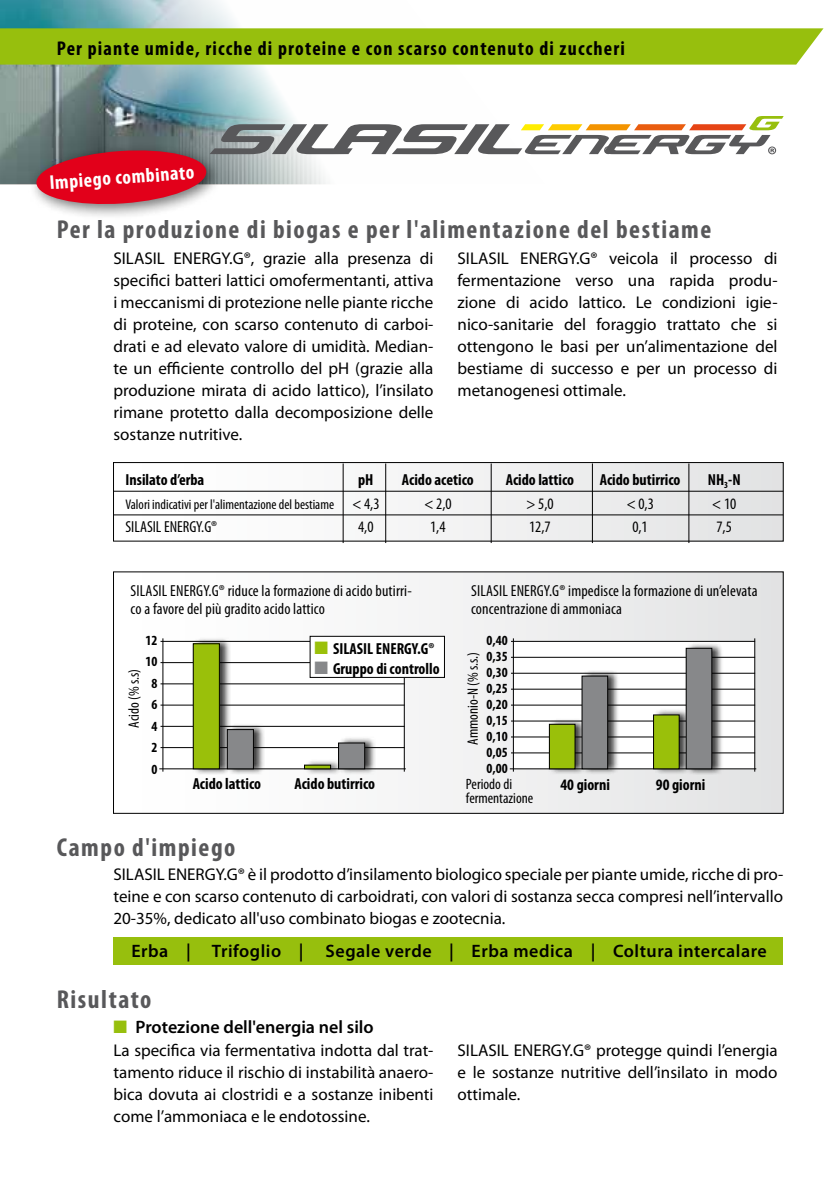
<style>
.page{position:relative;width:840px;height:1191px;background:#fff}
.page>*{position:absolute;margin:0;border:0;box-sizing:border-box;transform-origin:0 0}
.t1{font:700 condensed 26px "Myriad Pro";letter-spacing:.06em;color:#58585a}
.t2{font:700 condensed 20px "Myriad Pro";letter-spacing:.06em;color:#000}
.t3{font:700 condensed 20px "Myriad Pro";color:#fff}
.t4{font:600 18px "Myriad Pro";letter-spacing:.03em;color:#000}
.t5{font:600 18px "Myriad Pro";color:#000}
.t6{font:17px/22px "Myriad Pro";color:#000;text-align:justify}
.t7{font:condensed 16px/18px "Myriad Pro";letter-spacing:.01em;color:#000}
.t8{font:700 condensed 16px "Myriad Pro";color:#000}
.t9{font:condensed 15px/14px "Myriad Pro";color:#000}
.t10{font:condensed 14px "Myriad Pro";color:#000}
.t11{font:700 condensed 14px/16px "Myriad Pro";color:#000;text-align:center}
.s1{font-size:16px}
.s2{color:#9ac00a}
.s3{color:#87888a}
.s4{color:#97bf0d}
</style>
<div class="page">
<div style="left:113px;top:572px;width:669px;height:241px;background:linear-gradient(to right,#fff,#e2e3e4)"></div>
<div style="left:113px;top:571px;width:670px;height:243px;border:1px solid #000"></div>
<div style="left:163px;top:641px;width:241px;height:127px;background:#fff"></div>
<div style="left:513px;top:641px;width:241px;height:127px;background:#fff"></div>
<div style="left:113px;top:937px;width:669px;height:28px;background:#97bf0d"></div>
<hr style="left:162px;top:638px;width:1px;height:133px;background:#000">
<hr style="left:403px;top:638px;width:1px;height:133px;background:#000">
<hr style="left:160px;top:683px;width:244px;height:1px;background:#000">
<hr style="left:160px;top:705px;width:244px;height:1px;background:#000">
<hr style="left:160px;top:726px;width:244px;height:1px;background:#000">
<hr style="left:160px;top:747px;width:244px;height:1px;background:#000">
<hr style="left:160px;top:641px;width:244px;height:1px;background:#000">
<hr style="left:160px;top:662px;width:244px;height:1px;background:#000">
<hr style="left:159px;top:768px;width:246px;height:1px;background:#000">
<div style="left:192px;top:637px;width:39px;height:138px;background:#000;opacity:.75"></div>
<div style="left:193px;top:644px;width:26px;height:125px;background:#9ac00a"></div>
<div style="left:193px;top:643px;width:26px;height:126px;border:1px solid #000"></div>
<div style="left:226px;top:723px;width:39px;height:52px;background:#000;opacity:.75"></div>
<div style="left:227px;top:729px;width:26px;height:40px;background:#87888a"></div>
<div style="left:227px;top:729px;width:26px;height:40px;border:1px solid #000"></div>
<div style="left:304px;top:758px;width:38px;height:17px;background:#000;opacity:.75"></div>
<div style="left:304px;top:765px;width:27px;height:4px;border:1px solid #000"></div>
<div style="left:337px;top:736px;width:39px;height:39px;background:#000;opacity:.75"></div>
<div style="left:338px;top:743px;width:26px;height:26px;background:#87888a"></div>
<div style="left:338px;top:742px;width:27px;height:27px;border:1px solid #000"></div>
<hr style="left:510px;top:689px;width:244px;height:1px;background:#000">
<hr style="left:510px;top:705px;width:244px;height:1px;background:#000">
<hr style="left:510px;top:720px;width:244px;height:1px;background:#000">
<hr style="left:510px;top:752px;width:244px;height:1px;background:#000">
<hr style="left:510px;top:641px;width:244px;height:1px;background:#000">
<hr style="left:510px;top:657px;width:244px;height:1px;background:#000">
<hr style="left:509px;top:768px;width:246px;height:1px;background:#000">
<hr style="left:510px;top:673px;width:244px;height:1px;background:#000">
<hr style="left:510px;top:736px;width:244px;height:1px;background:#000">
<hr style="left:512px;top:638px;width:1px;height:133px;background:#000">
<hr style="left:753px;top:638px;width:1px;height:133px;background:#000">
<div style="left:548px;top:718px;width:38px;height:57px;background:#000;opacity:.75"></div>
<div style="left:549px;top:724px;width:25px;height:45px;background:#9ac00a"></div>
<div style="left:549px;top:724px;width:26px;height:45px;border:1px solid #000"></div>
<div style="left:581px;top:669px;width:38px;height:106px;background:#000;opacity:.75"></div>
<div style="left:581px;top:676px;width:26px;height:93px;background:#87888a"></div>
<div style="left:652px;top:708px;width:38px;height:67px;background:#000;opacity:.75"></div>
<div style="left:653px;top:715px;width:25px;height:54px;background:#9ac00a"></div>
<div style="left:653px;top:714px;width:26px;height:55px;border:1px solid #000"></div>
<div style="left:685px;top:642px;width:38px;height:133px;background:#000;opacity:.75"></div>
<div style="left:685px;top:648px;width:26px;height:121px;background:#87888a"></div>
<div style="left:685px;top:648px;width:26px;height:121px;border:1px solid #000"></div>
<div style="left:310px;top:636px;width:134px;height:41px;background:#fff"></div>
<div style="left:309px;top:636px;width:135px;height:42px;border:1px solid #000"></div>
<svg style="left:115px;top:464px;width:666px;height:75px"></svg>
<div style="left:113px;top:462px;width:670px;height:79px;border:1px solid #000"></div>
<hr style="left:113px;top:491px;width:669px;height:1px;background:#000">
<hr style="left:113px;top:514px;width:669px;height:1px;background:#000">
<hr style="left:342px;top:463px;width:1px;height:80px;background:#000">
<hr style="left:385px;top:463px;width:1px;height:80px;background:#000">
<hr style="left:591px;top:463px;width:1px;height:80px;background:#000">
<hr style="left:688px;top:463px;width:1px;height:80px;background:#000">
<hr style="left:490px;top:463px;width:1px;height:80px;background:#000">
<img style="left:0;top:0;width:291px;height:184px">
<svg style="left:0;top:28px;width:823px;height:37px;background:#9ac015"></svg>
<div style="left:29px;top:142px;width:193px;height:78px;background:#000;opacity:.55"></div>
<svg style="left:35px;top:116px;width:748px;height:91px"></svg>
<p class="t2" style="left:57px;top:36px;width:569px">Per piante umide, ricche di proteine e con scarso contenuto di zuccheri</p>
<p class="t3" style="left:49px;top:170px;width:147px;rotate:-4deg">Impiego combinato</p>
<h1 class="t1" style="left:57px;top:213px;width:655px">Per la produzione di biogas e per l'alimentazione del bestiame</h1>
<p class="t6" style="left:113px;top:247px;width:321px">SILASIL ENERGY.G®, grazie alla presenza di specifici batteri lattici omofermentanti, attiva i meccanismi di protezione nelle piante ricche di proteine, con scarso contenuto di carboi&shy;drati e ad elevato valore di umidità. Median&shy;te un efficiente controllo del pH (grazie alla produzione mirata di acido lattico), l’insilato rimane protetto dalla decomposizione delle sostanze nutritive.</p>
<p class="t6" style="left:457px;top:247px;width:321px">SILASIL ENERGY.G® veicola il processo di fermentazione verso una rapida produ&shy;zione di acido lattico. Le condizioni igie&shy;nico-sanitarie del foraggio trattato che si ottengono le basi per un’alimentazione del bestiame di successo e per un processo di metanogenesi ottimale.</p>
<p class="t8" style="left:125px;top:470px;width:80px">Insilato d’erba</p>
<p class="t8" style="left:358px;top:470px;width:17px">pH</p>
<p class="t8" style="left:401px;top:470px;width:73px">Acido acetico</p>
<p class="t8" style="left:505px;top:470px;width:70px">Acido lattico</p>
<p class="t8" style="left:599px;top:470px;width:82px">Acido butirrico</p>
<p class="t8" style="left:707px;top:470px;width:34px">NH<sub>3</sub>-N</p>
<p class="t10" style="left:125px;top:495px;width:255px">Valori indicativi per l'alimentazione del bestiame <span class="s1">&lt; 4,3</span></p>
<p class="t7" style="left:424px;top:494px;width:29px">&lt; 2,0</p>
<p class="t7" style="left:526px;top:494px;width:29px">&gt; 5,0</p>
<p class="t7" style="left:626px;top:494px;width:29px">&lt; 0,3</p>
<p class="t7" style="left:711px;top:494px;width:26px">&lt; 10</p>
<p class="t7" style="left:125px;top:518px;width:93px">SILASIL ENERGY.G®</p>
<p class="t7" style="left:358px;top:518px;width:17px">4,0</p>
<p class="t7" style="left:430px;top:518px;width:17px">1,4</p>
<p class="t7" style="left:529px;top:518px;width:23px">12,7</p>
<p class="t7" style="left:632px;top:518px;width:17px">0,1</p>
<p class="t7" style="left:716px;top:518px;width:17px">7,5</p>
<p class="t7" style="left:130px;top:581px;width:282px">SILASIL ENERGY.G® riduce la formazione di acido butirri&shy;co a favore del più gradito acido lattico</p>
<p class="t7" style="left:471px;top:581px;width:288px">SILASIL ENERGY.G® impedisce la formazione di un’elevata concentrazione di ammoniaca</p>
<p class="t11" style="left:145px;top:629px;width:13px;line-height:21.6px">12<br>10<br>8<br>6<br>4<br>2<br>0</p>
<p class="t9" style="left:126px;top:728px;width:60px;rotate:-90deg">Acido (% s.s)</p>
<p class="t8" style="left:314px;top:638px;width:121px"><span class="s2">■</span> SILASIL ENERGY.G®</p>
<p class="t8" style="left:314px;top:658px;width:127px"><span class="s3">■</span> Gruppo di controllo</p>
<p class="t11" style="left:486px;top:631px;width:23px;text-align:justify">0,40<br>0,35<br>0,30<br>0,25<br>0,20<br>0,15<br>0,10<br>0,05<br>0,00</p>
<p class="t9" style="left:465px;top:745px;width:94px;rotate:-90deg">Ammonio-N (% s.s.)</p>
<p class="t8" style="left:192px;top:774px;width:70px">Acido lattico</p>
<p class="t8" style="left:294px;top:774px;width:82px">Acido butirrico</p>
<p class="t9" style="left:465px;top:776px;width:69px">Periodo di fermentazione</p>
<p class="t8" style="left:560px;top:774px;width:51px">40 giorni</p>
<p class="t8" style="left:655px;top:774px;width:51px">90 giorni</p>
<h1 class="t1" style="left:57px;top:831px;width:180px">Campo d'impiego</h1>
<p class="t6" style="left:113px;top:863px;width:670px">SILASIL ENERGY.G® è il prodotto d’insilamento biologico speciale per piante umide, ricche di pro&shy;teine e con scarso contenuto di carboidrati, con valori di sostanza secca compresi nell’intervallo 20-35%, dedicato all'uso combinato biogas e zootecnia.</p>
<p class="t4" style="left:131px;top:939px;width:636px">Erba | Trifoglio | Segale verde | Erba medica | Coltura intercalare</p>
<h1 class="t1" style="left:57px;top:982px;width:96px">Risultato</h1>
<p class="t5" style="left:113px;top:1015px;width:261px"><span class="s4">■</span> Protezione dell'energia nel silo</p>
<p class="t6" style="left:113px;top:1039px;width:321px">La specifica via fermentativa indotta dal trat&shy;tamento riduce il rischio di instabilità anaero&shy;bica dovuta ai clostridi e a sostanze inibenti come l’ammoniaca e le endotossine.</p>
<p class="t6" style="left:457px;top:1039px;width:321px">SILASIL ENERGY.G® protegge quindi l’energia e le sostanze nutritive dell’insilato in modo ottimale.</p>
</div>
